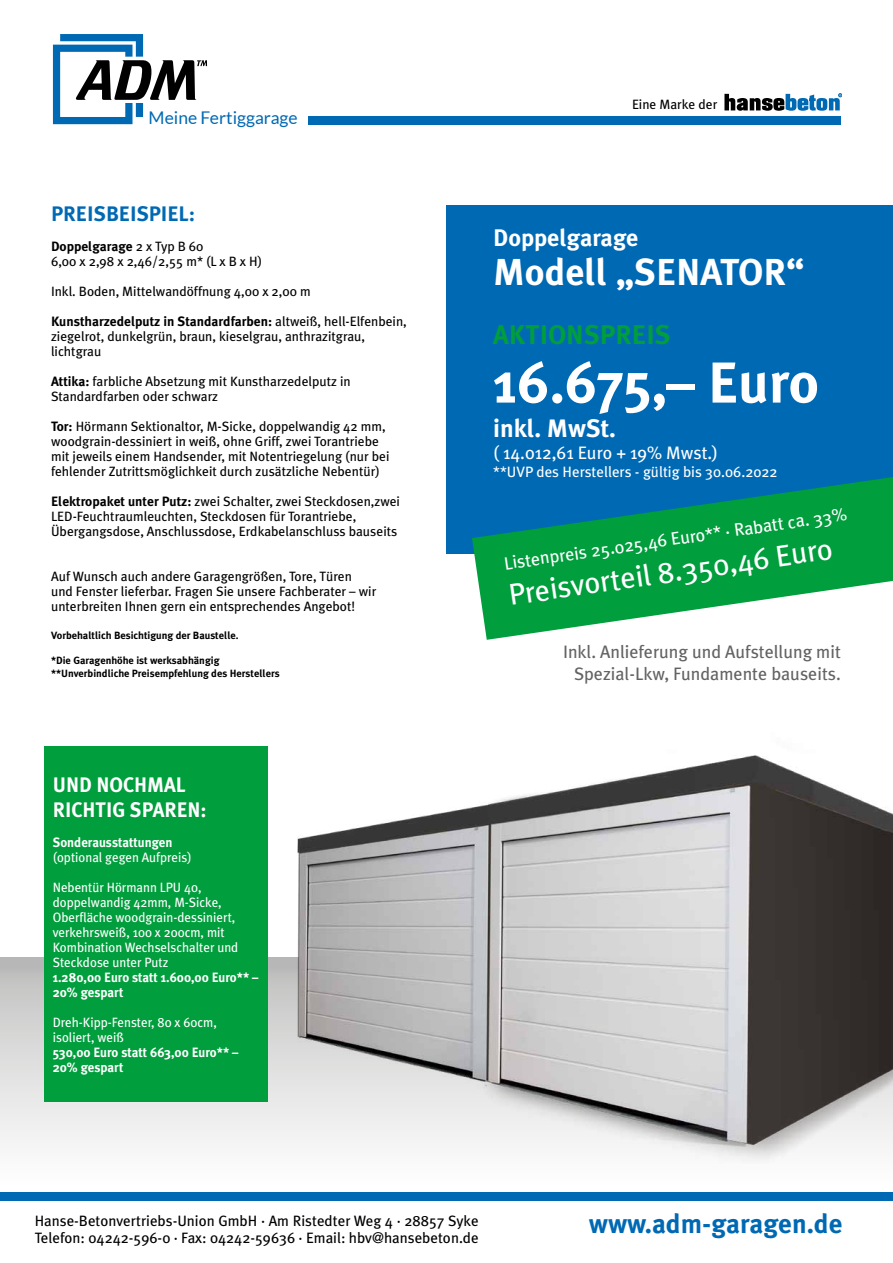
<style>
.page{position:relative;width:893px;height:1263px;background:#fff}
.page>*{position:absolute;margin:0;border:0;box-sizing:border-box;transform-origin:0 0}
.t1{font:700 57.6px "Meta Plus";letter-spacing:-.005em;color:#fff}
.t2{font:700 37.5px "Meta Plus";color:#fff}
.t3{font:30px "Meta Plus";color:#fff}
.t4{font:700 27px "Meta Plus";color:#0069b4}
.t5{font:700 27px "Meta Plus";color:#009e3c}
.t6{font:700 25.2px "Meta Plus";color:#fff}
.t7{font:700 24px "Meta Plus";color:#fff}
.t8{font:700 21px/25.2px "Meta Plus";color:#fff;scale:.96 1}
.t9{font:700 21px "Meta Plus";color:#0069b4}
.t10{font:18px/21.6px "Meta Plus";color:#646363;text-align:right}
.t11{font:18px "Meta Plus";color:#fff}
.t12{font:17.55px "Lato";color:#0069b4}
.t13{font:15px/16.5px "Meta Plus";color:#000}
.t14{font:15px "Meta Plus";color:#fff}
.t15{font:13.5px/15px "Meta Plus";color:#000}
.t16{font:13.5px/15px "Meta Plus";color:#fff;scale:.96 1}
.t17{font:700 13.5px/15px "Meta Plus";color:#fff;scale:.96 1}
.t18{font:700 10.5px/12.6px "Meta Plus";color:#000}
.s1{font-weight:700}
</style>
<div class="page">
<div style="left:0;top:957px;width:893px;height:234px;background:linear-gradient(to bottom,#bdbdbd,#fff)"></div>
<div style="left:446px;top:205px;width:447px;height:348px;background:#0069b4"></div>
<svg style="left:472px;top:477px;width:421px;height:163px;fill:#009e3c"></svg>
<img style="left:251px;top:755px;width:642px;height:446px">
<svg style="left:724px;top:93px;width:118px;height:18px"></svg>
<div style="left:309px;top:116px;width:532px;height:9px;background:#0069b4"></div>
<div style="left:0;top:1192px;width:893px;height:8px;background:#0069b4"></div>
<svg style="left:53px;top:34px;width:154px;height:90px"></svg>
<div style="left:44px;top:746px;width:224px;height:356px;background:#009e3c"></div>
<p class="t12" style="left:149px;top:108px;width:151px">Meine Fertiggarage</p>
<h3 class="t9" style="left:51px;top:202px;width:146px">PREISBEISPIEL:</h3>
<p class="t15" style="left:51px;top:239px;width:213px"><span class="s1">Doppelgarage</span> 2 x Typ B 60<br>6,00 x 2,98 x 2,46/2,55 m* (L x B x H)</p>
<p class="t15" style="left:51px;top:284px;width:261px">Inkl. Boden, Mittelwandöffnung 4,00 x 2,00 m</p>
<p class="t15" style="left:51px;top:314px;width:357px"><span class="s1">Kunstharzedelputz in Standardfarben:</span> altweiß, hell-Elfenbein, ziegelrot, dunkelgrün, braun, kieselgrau, anthrazitgrau, lichtgrau</p>
<p class="t15" style="left:51px;top:374px;width:301px"><span class="s1">Attika:</span> farbliche Absetzung mit Kunstharzedelputz in<br>Standardfarben oder schwarz</p>
<p class="t15" style="left:51px;top:419px;width:340px"><span class="s1">Tor:</span> Hörmann Sektionaltor, M-Sicke, doppelwandig 42 mm, woodgrain-dessiniert in weiß, ohne Griff, zwei Torantriebe mit jeweils einem Handsender, mit Notentriegelung (nur bei fehlender Zutrittsmöglichkeit durch zusätzliche Nebentür)</p>
<p class="t15" style="left:51px;top:494px;width:351px"><span class="s1">Elektropaket unter Putz:</span> zwei Schalter, zwei Steckdosen,zwei<br>LED-Feuchtraumleuchten, Steckdosen für Torantriebe,<br>Übergangsdose, Anschlussdose, Erdkabelanschluss bauseits</p>
<p class="t15" style="left:51px;top:569px;width:327px">Auf Wunsch auch andere Garagengrößen, Tore, Türen und Fenster lieferbar. Fragen Sie unsere Fachberater – wir unterbreiten Ihnen gern ein entsprechendes Angebot!</p>
<p class="t18" style="left:51px;top:629px;width:189px">Vorbehaltlich Besichtigung der Baustelle.</p>
<p class="t18" style="left:51px;top:654px;width:230px">*Die Garagenhöhe ist werksabhängig **Unverbindliche Preisempfehlung des Herstellers</p>
<h3 class="t8" style="left:53px;top:772px;width:162px">UND NOCHMAL<br>RICHTIG SPAREN:</h3>
<p class="t17" style="left:53px;top:835px;width:126px">Sonderausstattungen</p>
<p class="t16" style="left:53px;top:850px;width:146px">(optional gegen Aufpreis)</p>
<p class="t16" style="left:53px;top:880px;width:195px">Nebentür Hörmann LPU 40, doppelwandig 42mm, M-Sicke,<br>Oberfläche woodgrain-dessiniert, verkehrsweiß, 100 x 200cm, mit<br>Kombination Wechselschalter und<br>Steckdose unter Putz</p>
<p class="t17" style="left:53px;top:970px;width:216px">1.280,00 Euro statt 1.600,00 Euro** –<br>20% gespart</p>
<p class="t16" style="left:53px;top:1015px;width:172px">Dreh-Kipp-Fenster, 80 x 60cm, isoliert, weiß</p>
<p class="t17" style="left:53px;top:1045px;width:195px">530,00 Euro statt 663,00 Euro** –<br>20% gespart</p>
<p class="t15" style="left:632px;top:97px;width:87px">Eine Marke der</p>
<h3 class="t7" style="left:493px;top:223px;width:147px">Doppelgarage</h3>
<h2 class="t2" style="left:493px;top:250px;width:313px">Modell „SENATOR“</h2>
<h3 class="t5" style="left:493px;top:319px;width:179px">AKTIONSPREIS</h3>
<h1 class="t1" style="left:493px;top:349px;width:327px">16.675,– Euro</h1>
<h3 class="t6" style="left:493px;top:414px;width:124px">inkl. MwSt.</h3>
<h3 class="t11" style="left:493px;top:442px;width:226px">( 14.012,61 Euro + 19% Mwst.)</h3>
<p class="t14" style="left:493px;top:463px;width:286px">**UVP des Herstellers - gültig bis 30.06.2022</p>
<h3 class="t11" style="left:503px;top:552px;width:348px;rotate:-8deg">Listenpreis 25.025,46 Euro** · Rabatt ca. 33%</h3>
<h3 class="t3" style="left:506px;top:577px;width:329px;rotate:-8deg">Preisvorteil 8.350,46 Euro</h3>
<h3 class="t10" style="left:563px;top:641px;width:279px">Inkl. Anlieferung und Aufstellung mit<br>Spezial-Lkw, Fundamente bauseits.</h3>
<p class="t13" style="left:35px;top:1212px;width:446px">Hanse-Betonvertriebs-Union GmbH · Am Ristedter Weg 4 · 28857 Syke<br>Telefon: 04242-596-0 · Fax: 04242-59636 · Email: hbv@hansebeton.de</p>
<h3 class="t4" style="left:589px;top:1208px;width:255px">www.adm-garagen.de</h3>
</div>
